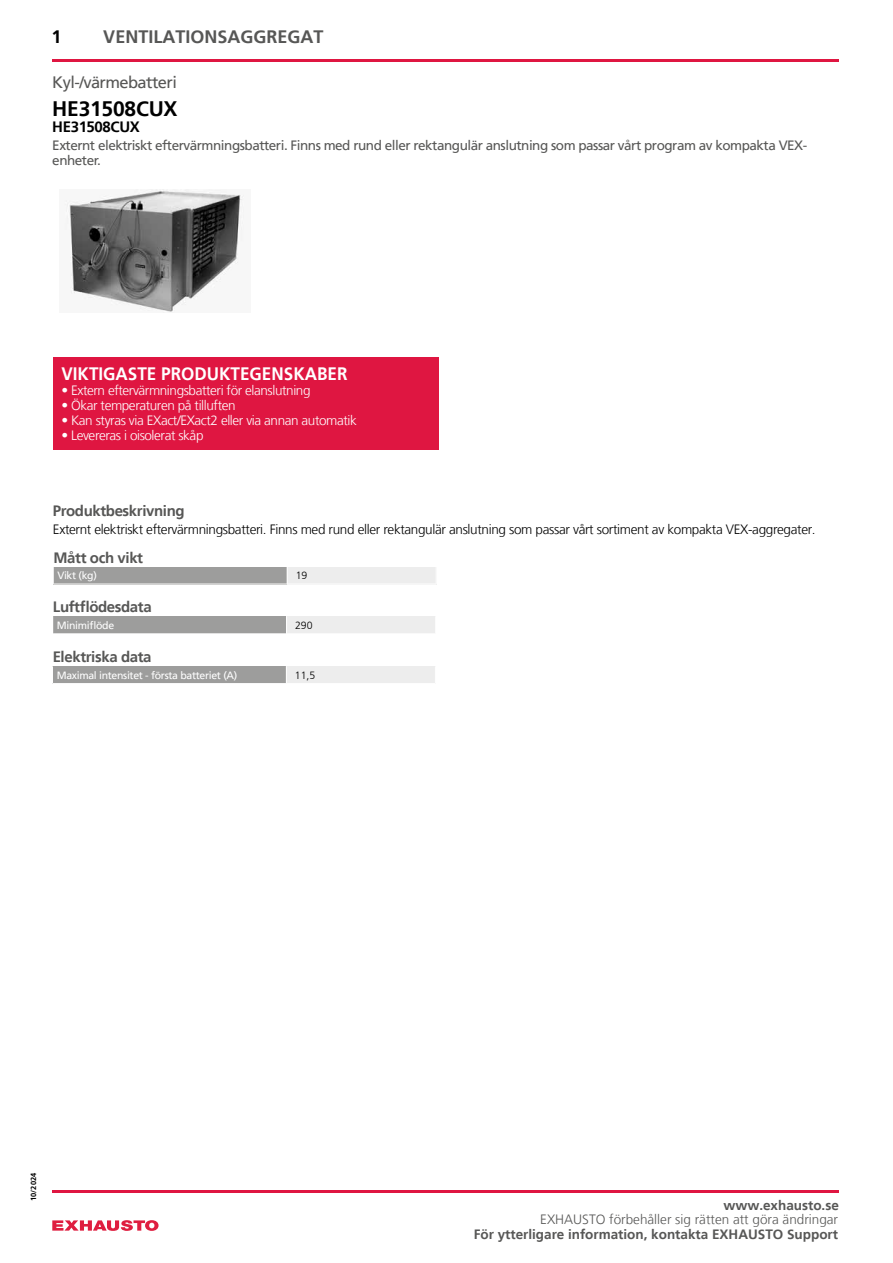
<style>
.page{position:relative;width:893px;height:1263px;background:#fff}
.page>*{position:absolute;margin:0;border:0;box-sizing:border-box;transform-origin:0 0}
.t1{font:700 21px "Frutiger LT";letter-spacing:-.01em;color:#000}
.t2{font:700 18px "Frutiger LT";color:#fff;scale:.95 1}
.t3{font:700 18px "Frutiger LT";color:#575756}
.t4{font:700 18px "Frutiger LT";color:#000}
.t5{font:16.5px "Frutiger LT";letter-spacing:-.035em;color:#575756}
.t6{font:700 15px "Frutiger LT";letter-spacing:-.025em;color:#575756}
.t7{font:700 15px "Frutiger LT";letter-spacing:-.025em;color:#000}
.t8{font:300 13.5px "Frutiger LT";letter-spacing:-.03em;color:#fff}
.t9{font:300 13.5px "Frutiger LT";letter-spacing:-.025em;color:#000}
.t10{font:13.5px/15px "Frutiger LT";letter-spacing:-.035em;color:#575756}
.t11{font:700 13.5px "Frutiger LT";color:#575756}
.t12{font:300 13.5px "Frutiger LT";color:#575756}
.t13{font:10.5px "Frutiger LT";letter-spacing:-.03em;color:#fff}
.t14{font:300 10.5px "Frutiger LT";color:#000}
.t15{font:700 7.5px "Frutiger LT";color:#000}
</style>
<div class="page">
<img style="left:65px;top:190px;width:179px;height:122px">
<div style="left:53px;top:358px;width:386px;height:92px;background:#df1641"></div>
<svg style="left:52px;top:1220px;width:107px;height:11px"></svg>
<hr style="left:52px;top:60px;width:787px;height:2px;background:#df1641">
<div style="left:53px;top:567px;width:234px;height:17px;background:#9d9d9c"></div>
<div style="left:287px;top:567px;width:149px;height:17px;background:#ededed"></div>
<svg style="left:53px;top:567px;width:1px;height:17px"></svg>
<svg style="left:287px;top:567px;width:1px;height:17px"></svg>
<hr style="left:52px;top:1190px;width:787px;height:2px;background:#df1641">
<div style="left:53px;top:617px;width:234px;height:17px;background:#9d9d9c"></div>
<div style="left:287px;top:617px;width:149px;height:17px;background:#ededed"></div>
<hr style="left:52px;top:633px;width:235px;height:1px;background:#fff">
<svg style="left:286px;top:617px;width:1px;height:16px"></svg>
<svg style="left:435px;top:617px;width:1px;height:16px"></svg>
<hr style="left:287px;top:633px;width:149px;height:1px;background:#fff">
<div style="left:52px;top:666px;width:234px;height:17px;background:#9d9d9c"></div>
<div style="left:286px;top:666px;width:149px;height:17px;background:#ededed"></div>
<svg style="left:52px;top:666px;width:1px;height:17px"></svg>
<svg style="left:286px;top:666px;width:1px;height:17px"></svg>
<h2 class="t4" style="left:52px;top:27px;width:12px">1</h2>
<h2 class="t3" style="left:103px;top:27px;width:222px">VENTILATIONSAGGREGAT</h2>
<p class="t5" style="left:52px;top:73px;width:126px">Kyl-/värmebatteri</p>
<h1 class="t1" style="left:52px;top:96px;width:127px">HE31508CUX</h1>
<p class="t7" style="left:52px;top:118px;width:89px">HE31508CUX</p>
<p class="t10" style="left:52px;top:138px;width:756px">Externt elektriskt eftervärmningsbatteri. Finns med rund eller rektangulär anslutning som passar vårt program av kompakta VEX&shy;enheter.</p>
<h2 class="t2" style="left:61px;top:363px;width:303px">VIKTIGASTE PRODUKTEGENSKABER</h2>
<p class="t8" style="left:61px;top:382px;width:251px">• Extern eftervärmningsbatteri för elanslutning</p>
<p class="t8" style="left:61px;top:397px;width:176px">• Ökar temperaturen på tilluften</p>
<p class="t8" style="left:61px;top:412px;width:297px">• Kan styras via EXact/EXact2 eller via annan automatik</p>
<p class="t8" style="left:61px;top:427px;width:144px">• Levereras i oisolerat skåp</p>
<p class="t6" style="left:53px;top:502px;width:133px">Produktbeskrivning</p>
<p class="t9" style="left:53px;top:522px;width:764px">Externt elektriskt eftervärmningsbatteri. Finns med rund eller rektangulär anslutning som passar vårt sortiment av kompakta VEX-aggregater.</p>
<p class="t6" style="left:53px;top:549px;width:91px">Mått och vikt</p>
<p class="t13" style="left:58px;top:569px;width:41px">Vikt (kg)</p>
<p class="t14" style="left:296px;top:570px;width:13px">19</p>
<p class="t6" style="left:53px;top:598px;width:100px">Luftflödesdata</p>
<p class="t13" style="left:57px;top:619px;width:59px">Minimiflöde</p>
<p class="t14" style="left:295px;top:619px;width:19px">290</p>
<p class="t6" style="left:53px;top:648px;width:100px">Elektriska data</p>
<p class="t13" style="left:57px;top:669px;width:182px">Maximal intensitet - första batteriet (A)</p>
<p class="t14" style="left:295px;top:669px;width:22px">11,5</p>
<p class="t15" style="left:29px;top:1201px;width:29px;rotate:-90deg">10/2024</p>
<p class="t11" style="left:723px;top:1198px;width:117px">www.exhausto.se</p>
<p class="t12" style="left:540px;top:1212px;width:299px">EXHAUSTO förbehåller sig rätten att göra ändringar</p>
<p class="t11" style="left:474px;top:1226px;width:366px">För ytterligare information, kontakta EXHAUSTO Support</p>
</div>
